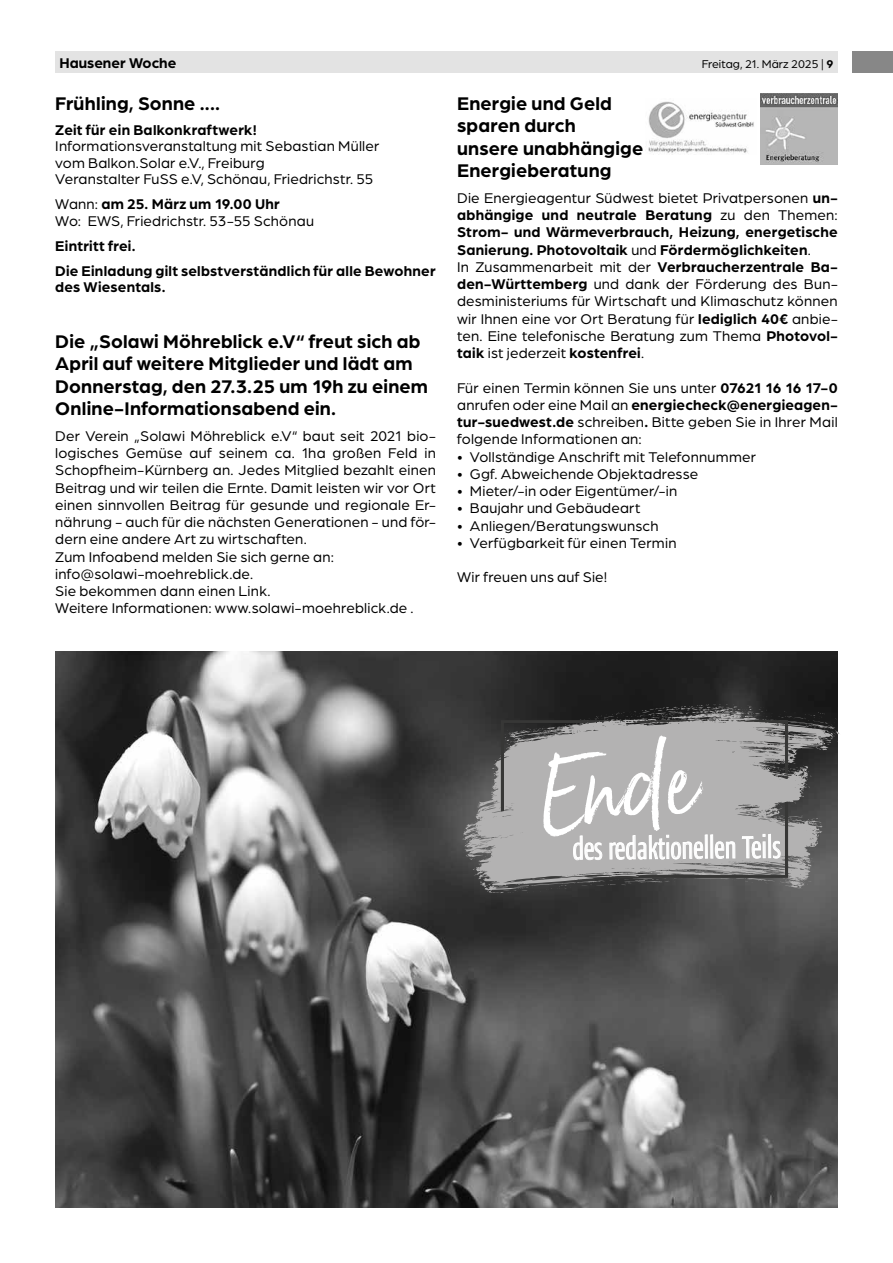
<style>
.page{position:relative;width:893px;height:1263px;background:#fff}
.page>*{position:absolute;margin:0;border:0;box-sizing:border-box;transform-origin:0 0}
.t1{font:92.4px "Born Ready";color:#fff}
.t2{font:31.65px "Ardoise Pro Compact";letter-spacing:-.01em;color:#fff}
.t3{font:700 19.5px/22.5px "Arboria";letter-spacing:.01em;color:#000}
.t4{font:15px/17.2px "Arboria";letter-spacing:.01em;color:#000}
.t5{font:700 15px/25px "Arboria";letter-spacing:.015em;color:#000}
.t6{font:12px "Arboria";color:#000}
.s1{font-weight:700}
</style>
<div class="page">
<div style="left:853px;top:51px;width:40px;height:21px;background:#878787"></div>
<div style="left:55px;top:51px;width:783px;height:21px;background:#e3e3e3"></div>
<img style="left:761px;top:94px;width:77px;height:70px">
<img style="left:648px;top:101px;width:106px;height:53px">
<img style="left:55px;top:651px;width:783px;height:557px">
<svg style="left:462px;top:705px;width:378px;height:188px;background:#5b5a5a"></svg>
<svg style="left:501px;top:720px;width:287px;height:158px;background:#9e9d9d"></svg>
<svg style="left:573px;top:737px;width:208px;height:227px;background:#888787"></svg>
<p class="t5" style="left:60px;top:49px;width:118px">Hausener Woche</p>
<p class="t6" style="left:702px;top:56px;width:133px">Freitag, 21. März 2025 | <span class="s1">9</span></p>
<h3 class="t3" style="left:55px;top:91px;width:166px">Frühling, Sonne ....</h3>
<p class="t5" style="left:55px;top:116px;width:203px">Zeit für ein Balkonkraftwerk!</p>
<p class="t4" style="left:55px;top:137px;width:326px;line-height:16.5px">Informationsveranstaltung mit Sebastian Müller vom Balkon.Solar e.V., Freiburg<br>Veranstalter FuSS e.V, Schönau, Friedrichstr. 55</p>
<p class="t4" style="left:55px;top:195px;width:260px;line-height:16.5px">Wann: <span class="s1">am 25. März um 19.00 Uhr<br></span>Wo: EWS, Friedrichstr. 53-55 Schönau</p>
<p class="t5" style="left:55px;top:232px;width:382px">Eintritt frei.<br>Die Einladung gilt selbstverständlich für alle Bewohner</p>
<p class="t5" style="left:55px;top:274px;width:112px">des Wiesentals.</p>
<h3 class="t3" style="left:457px;top:91px;width:188px">Energie und Geld sparen durch<br>unsere unabhängige<br>Energieberatung</h3>
<p class="t4" style="left:457px;top:189px;width:382px">Die Energieagentur Südwest bietet Privatpersonen <span class="s1">un&shy;abhängige und neutrale Beratung</span> zu den Themen:<br><span class="s1">Strom- und Wärmeverbrauch, Heizung, energetische Sanierung. Photovoltaik</span> und <span class="s1">Fördermöglichkeiten</span>.<br>In Zusammenarbeit mit der <span class="s1">Verbraucherzentrale Ba&shy;den-Württemberg</span> und dank der Förderung des Bun&shy;desministeriums für Wirtschaft und Klimaschutz können wir Ihnen eine vor Ort Beratung für <span class="s1">lediglich 40€</span> anbie&shy;ten. Eine telefonische Beratung zum Thema <span class="s1">Photovol&shy;taik</span> ist jederzeit <span class="s1">kostenfrei</span>.</p>
<p class="t4" style="left:457px;top:378px;width:382px;text-align:justify">Für einen Termin können Sie uns unter <span class="s1">07621 16 16 17-0 </span>anrufen oder eine Mail an <span class="s1">energiecheck@energieagen&shy;tur-suedwest.de</span> schreiben<span class="s1">.</span> Bitte geben Sie in Ihrer Mail folgende Informationen an:</p>
<p class="t4" style="left:457px;top:447px;width:300px">• Vollständige Anschrift mit Telefonnummer</p>
<p class="t4" style="left:457px;top:465px;width:243px">• Ggf. Abweichende Objektadresse</p>
<p class="t4" style="left:457px;top:482px;width:222px">• Mieter/-in oder Eigentümer/-in</p>
<p class="t4" style="left:457px;top:499px;width:185px">• Baujahr und Gebäudeart</p>
<p class="t4" style="left:457px;top:516px;width:203px">• Anliegen/Beratungswunsch</p>
<p class="t4" style="left:457px;top:534px;width:221px">• Verfügbarkeit für einen Termin</p>
<p class="t4" style="left:457px;top:568px;width:152px">Wir freuen uns auf Sie!</p>
<h3 class="t3" style="left:55px;top:329px;width:374px">Die „Solawi Möhreblick e.V“ freut sich ab April auf weitere Mitglieder und lädt am Donnerstag, den 27.3.25 um 19h zu einem Online-Informationsabend ein.</h3>
<p class="t4" style="left:55px;top:427px;width:382px">Der Verein „Solawi Möhreblick e.V“ baut seit 2021 bio&shy;logisches Gemüse auf seinem ca. 1ha großen Feld in Schopfheim-Kürnberg an. Jedes Mitglied bezahlt einen Beitrag und wir teilen die Ernte. Damit leisten wir vor Ort einen sinnvollen Beitrag für gesunde und regionale Er&shy;nährung - auch für die nächsten Generationen - und för&shy;dern eine andere Art zu wirtschaften.<br>Zum Infoabend melden Sie sich gerne an: info@solawi-moehreblick.de.<br>Sie bekommen dann einen Link.<br>Weitere Informationen: www.solawi-moehreblick.de .</p>
<h1 class="t1" style="left:535px;top:736px;width:160px;rotate:-5deg">Ende</h1>
<h2 class="t2" style="left:573px;top:824px;width:210px">des redaktionellen Teils</h2>
</div>
